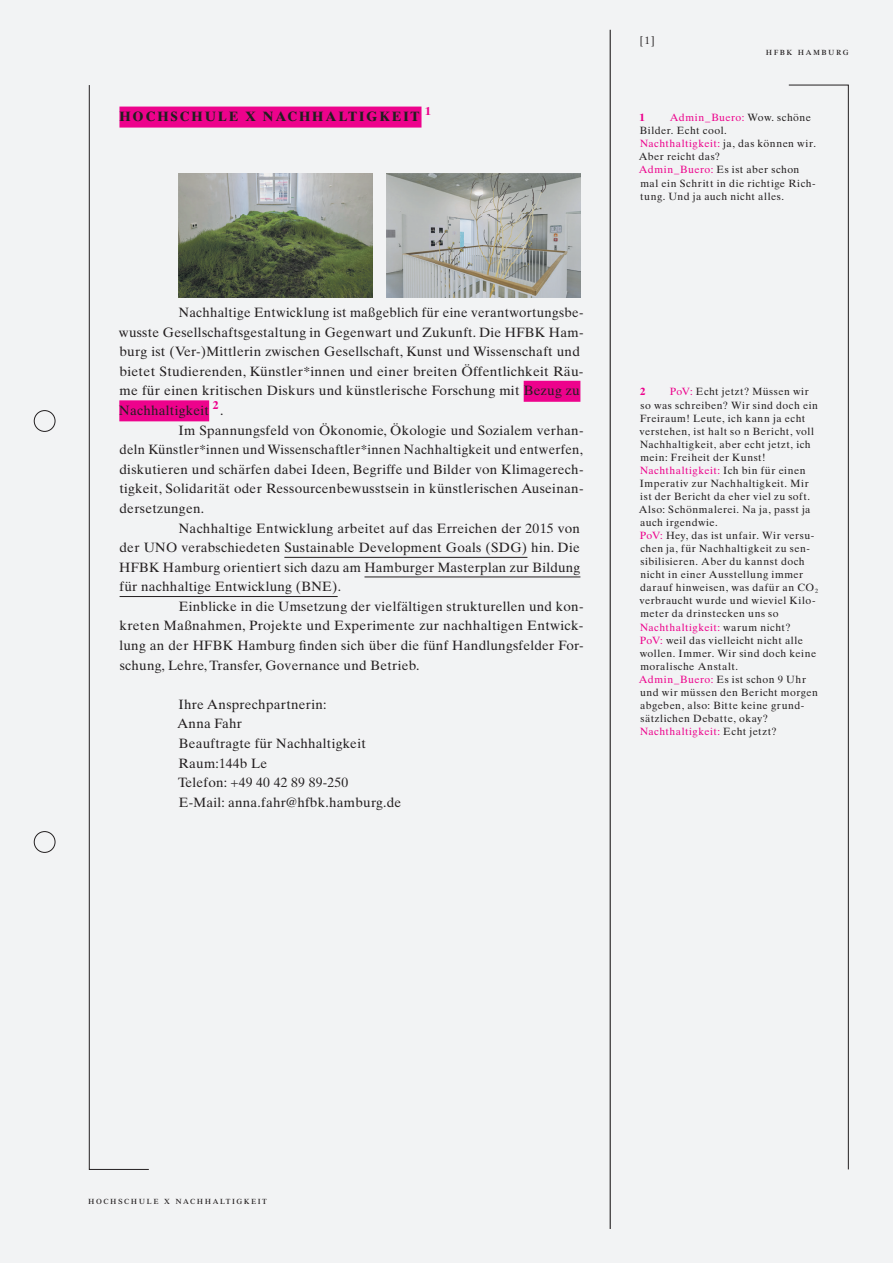
<style>
.page{position:relative;width:893px;height:1263px;background:#f2f3f4}
.page>*{position:absolute;margin:0;border:0;box-sizing:border-box;transform-origin:0 0}
.t1{font:13.5px/19.6px "Times Ten CE";letter-spacing:.02em;color:#231f20}
.t2{font:700 13.5px "Times Ten CE";letter-spacing:.14em;color:#231f20}
.t3{font:700 11.4px "Times Ten CE";color:#ed028c}
.t4{font:10.5px/13px "Times Ten CE";letter-spacing:.045em;color:#231f20}
.t5{font:10.5px "Times Ten Roman SC";letter-spacing:.14em;color:#231f20}
.t6{font:700 10.5px "Times Ten CE";color:#ed028c}
.s1{color:#ed028c}
</style>
<div class="page">
<svg style="left:788px;top:85px;width:61px;height:1085px"></svg>
<svg style="left:89px;top:85px;width:60px;height:1085px"></svg>
<div style="left:34px;top:410px;width:21px;height:22px;border:1px solid #231f20;border-radius:50%"></div>
<div style="left:34px;top:831px;width:21px;height:22px;border:1px solid #231f20;border-radius:50%"></div>
<hr style="left:610px;top:30px;width:1px;height:1199px;background:#231f20">
<div style="left:119px;top:107px;width:302px;height:21px;background:#ed028c"></div>
<div style="left:524px;top:381px;width:56px;height:21px;background:#ed028c"></div>
<div style="left:119px;top:400px;width:90px;height:21px;background:#ed028c"></div>
<hr style="left:284px;top:557px;width:243px;height:1px;background:#231f20">
<hr style="left:364px;top:577px;width:216px;height:1px;background:#231f20">
<hr style="left:120px;top:596px;width:218px;height:1px;background:#231f20">
<img style="left:179px;top:173px;width:193px;height:124px">
<img style="left:387px;top:173px;width:193px;height:124px">
<p class="t3" style="left:425px;top:104px;width:7px">1</p>
<p class="t2" style="left:119px;top:108px;width:302px">HOCHSCHULE X NACHHALTIGKEIT</p>
<p class="t1" style="left:119px;top:303px;width:466px;text-indent:60px">Nachhaltige Entwicklung ist maßgeblich für eine verantwortungsbe&shy;wusste Gesellschaftsgestaltung in Gegenwart und Zukunft. Die HFBK Ham&shy;burg ist (Ver-)Mittlerin zwischen Gesellschaft, Kunst und Wissenschaft und bietet Studierenden, Künstler*innen und einer breiten Öffentlichkeit Räu&shy;me für einen kritischen Diskurs und künstlerische Forschung mit Bezug zu Nachhaltigkeit</p>
<p class="t3" style="left:213px;top:398px;width:7px">2</p>
<p class="t1" style="left:220px;top:400px;width:5px">.</p>
<p class="t1" style="left:179px;top:420px;width:406px">Im Spannungsfeld von Ökonomie, Ökologie und Sozialem verhan-</p>
<p class="t1" style="left:120px;top:440px;width:465px">deln Künstler*innen und Wissenschaftler*innen Nachhaltigkeit und entwerfen,</p>
<p class="t1" style="left:120px;top:459px;width:465px">diskutieren und schärfen dabei Ideen, Begriffe und Bilder von Klimagerech-</p>
<p class="t1" style="left:119px;top:479px;width:466px">tigkeit, Solidarität oder Ressourcenbewusstsein in künstlerischen Auseinan-</p>
<p class="t1" style="left:120px;top:498px;width:86px">dersetzungen.</p>
<p class="t1" style="left:179px;top:518px;width:403px">Nachhaltige Entwicklung arbeitet auf das Erreichen der 2015 von</p>
<p class="t1" style="left:120px;top:538px;width:462px">der UNO verabschiedeten Sustainable Development Goals (SDG) hin. Die</p>
<p class="t1" style="left:119px;top:557px;width:462px">HFBK Hamburg orientiert sich dazu am Hamburger Masterplan zur Bildung</p>
<p class="t1" style="left:120px;top:577px;width:223px">für nachhaltige Entwicklung (BNE).</p>
<p class="t1" style="left:179px;top:596px;width:406px">Einblicke in die Umsetzung der vielfältigen strukturellen und kon-</p>
<p class="t1" style="left:119px;top:616px;width:466px">kreten Maßnahmen, Projekte und Experimente zur nachhaltigen Entwick-</p>
<p class="t1" style="left:119px;top:636px;width:466px">lung an der HFBK Hamburg finden sich über die fünf Handlungsfelder For-</p>
<p class="t1" style="left:120px;top:655px;width:301px">schung, Lehre, Transfer, Governance und Betrieb.</p>
<p class="t1" style="left:177px;top:694px;width:226px">Ihre Ansprechpartnerin:<br>Anna Fahr<br>Beauftragte für Nachhaltigkeit<br>Raum:144b Le<br>Telefon: +49 40 42 89 89-250<br>E-Mail: anna.fahr@hfbk.hamburg.de</p>
<p class="t4" style="left:640px;top:34px;width:16px">[1]</p>
<p class="t5" style="left:766px;top:45px;width:84px">hfbk hamburg</p>
<p class="t4" style="left:639px;top:111px;width:179px;text-indent:31px"><span class="s1">Admin_Buero:</span> Wow. schöne<br>Bilder. Echt cool.<br><span class="s1">Nachthaltigkeit:</span> ja, das können wir.<br>Aber reicht das?<br><span class="s1">Admin_Buero:</span> Es ist aber schon mal ein Schritt in die richtige Rich&shy;tung. Und ja auch nicht alles.</p>
<p class="t6" style="left:640px;top:111px;width:7px">1</p>
<p class="t4" style="left:639px;top:385px;width:181px;text-indent:31px"><span class="s1">PoV:</span> Echt jetzt? Müssen wir so was schreiben? Wir sind doch ein<br>Freiraum! Leute, ich kann ja echt verstehen, ist halt so n Bericht, voll<br>Nachhaltigkeit, aber echt jetzt, ich mein: Freiheit der Kunst!<br><span class="s1">Nachthaltigkeit:</span> Ich bin für einen<br>Imperativ zur Nachhaltigkeit. Mir ist der Bericht da eher viel zu soft.<br>Also: Schönmalerei. Na ja, passt ja auch irgendwie.<br><span class="s1">PoV:</span> Hey, das ist unfair. Wir versu&shy;chen ja, für Nachhaltigkeit zu sen&shy;sibilisieren. Aber du kannst doch nicht in einer Ausstellung immer darauf hinweisen, was dafür an CO<sub>2 </sub>verbraucht wurde und wieviel Kilo&shy;meter da drinstecken uns so<br><span class="s1">Nachthaltigkeit:</span> warum nicht?<br><span class="s1">PoV:</span> weil das vielleicht nicht alle wollen. Immer. Wir sind doch keine moralische Anstalt.<br><span class="s1">Admin_Buero:</span> Es ist schon 9 Uhr und wir müssen den Bericht morgen abgeben, also: Bitte keine grund&shy;sätzlichen Debatte, okay?<br><span class="s1">Nachthaltigkeit:</span> Echt jetzt?</p>
<p class="t6" style="left:640px;top:385px;width:7px">2</p>
<p class="t5" style="left:88px;top:1194px;width:180px">hochschule x nachhaltigkeit</p>
</div>
